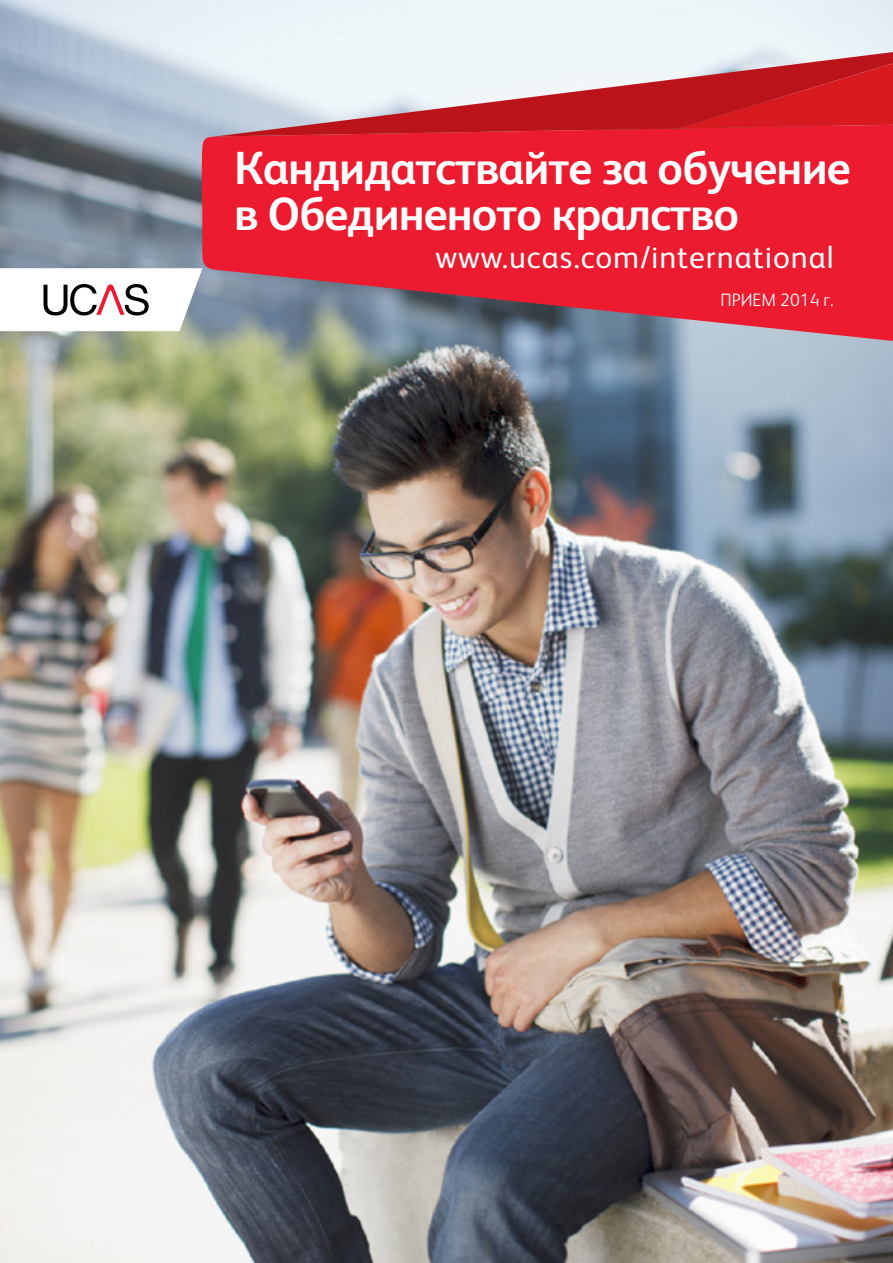
<style>
.page{position:relative;width:893px;height:1263px;background:#fff}
.page>*{position:absolute;margin:0;border:0;box-sizing:border-box;transform-origin:0 0}
.t1{font:700 46.5px/46.5px "FS Albert Pro";letter-spacing:-.02em;color:#fff}
.t2{font:31.5px "FS Albert Pro";letter-spacing:.03em;color:#fff}
.t3{font:300 18px "FS Albert Pro";letter-spacing:.005em;color:#fff}
</style>
<div class="page">
<img style="left:0;top:0;width:893px;height:1263px">
<svg style="left:201px;top:125px;width:692px;height:217px;background:#d72f42"></svg>
<svg style="left:214px;top:51px;width:679px;height:86px"></svg>
<svg style="left:677px;top:60px;width:216px;height:69px;background:#cc2c33"></svg>
<svg style="left:0;top:268px;width:202px;height:63px"></svg>
<p class="t1" style="left:234px;top:142px;width:618px">Кандидатствайте за обучение в Обединеното кралство</p>
<p class="t2" style="left:436px;top:235px;width:400px">www.ucas.com/international</p>
<p class="t3" style="left:720px;top:287px;width:115px">ПРИЕМ 2014 г.</p>
</div>
